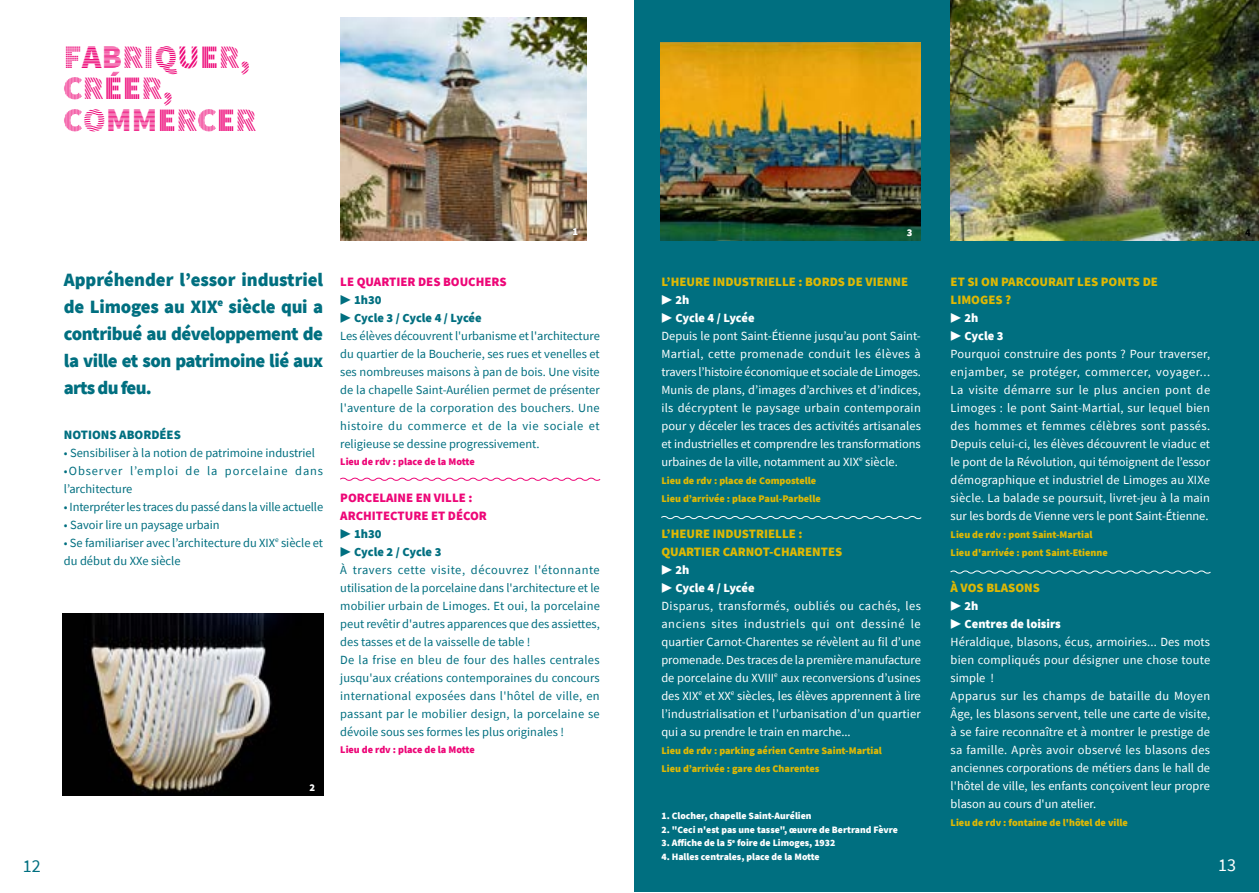
<style>
.page{position:relative;width:1259px;height:893px;background:#fff}
.page>*{position:absolute;margin:0;border:0;box-sizing:border-box;transform-origin:0 0}
.t1{font:33px/31.5px "Source Sans Pro DISPLAY";letter-spacing:.01em;color:#ed0677}
.t2{font:900 18.75px/27px "Source Sans Pro";color:#006f80;text-align:justify}
.t3{font:18px "Source Sans Pro";color:#006f80}
.t4{font:18px "Source Sans Pro";color:#fff}
.t5{font:900 12.75px/18px "Source Sans Pro";color:#dfb804}
.t6{font:900 12.75px/18px "Source Sans Pro";color:#ed0677}
.t7{font:900 12.75px "Source Sans Pro";color:#006f80}
.t8{font:12.45px/18px "Source Sans Pro";letter-spacing:.005em;color:#fff;text-align:justify}
.t9{font:12.45px/18px "Source Sans Pro";color:#006f80}
.t10{font:900 12.45px/18px "Source Sans Pro";letter-spacing:-.01em;color:#fff}
.t11{font:12.45px/18px "Source Sans Pro";letter-spacing:.07em;color:#006f80}
.t12{font:900 12.45px/18px "Source Sans Pro";letter-spacing:-.01em;color:#006f80}
.t13{font:900 10.5px "Source Sans Pro";color:#fff}
.t14{font:900 10.5px "Source Sans Pro";color:#000}
.t15{font:900 10.2px/18px "Source Sans Pro";color:#dfb804}
.t16{font:900 10.2px "Source Sans Pro";color:#ed0677}
.t17{font:900 9.75px "Source Sans Pro";color:#fff}
</style>
<div class="page">
<div style="left:634px;top:0;width:625px;height:891px;background:#006f80"></div>
<img style="left:660px;top:43px;width:261px;height:198px">
<img style="left:950px;top:0;width:309px;height:241px">
<svg style="left:950px;top:570px;width:261px;height:4px"></svg>
<img style="left:340px;top:17px;width:247px;height:223px">
<img style="left:62px;top:613px;width:261px;height:182px">
<svg style="left:340px;top:477px;width:261px;height:4px"></svg>
<svg style="left:661px;top:516px;width:261px;height:4px"></svg>
<h1 class="t1" style="left:64px;top:42px;width:194px">FABRIQUER,<br>CRÉER,<br>COMMERCER</h1>
<p class="t13" style="left:572px;top:224px;width:7px">1</p>
<p class="t13" style="left:907px;top:225px;width:7px">3</p>
<p class="t14" style="left:1245px;top:225px;width:7px">4</p>
<h2 class="t2" style="left:64px;top:265px;width:261px">Appréhender l’essor industriel de Limoges au XIX<sup>e</sup> siècle qui a contribué au développement de la ville et son patrimoine lié aux arts du feu.</h2>
<p class="t7" style="left:64px;top:425px;width:119px">Notions abordées</p>
<p class="t9" style="left:64px;top:443px;width:253px">• Sensibiliser à la notion de patrimoine industriel</p>
<p class="t11" style="left:64px;top:461px;width:261px">•Observer l’emploi de la porcelaine dans l’architecture</p>
<p class="t9" style="left:64px;top:497px;width:261px">• Interpréter les traces du passé dans la ville actuelle</p>
<p class="t9" style="left:64px;top:515px;width:157px">• Savoir lire un paysage urbain</p>
<p class="t9" style="left:64px;top:533px;width:261px">• Se familiariser avec l’architecture du XIX<sup>e</sup> siècle et du début du XXe siècle</p>
<p class="t5" style="left:661px;top:272px;width:248px">l’heure industrielle : bords de vienne</p>
<p class="t10" style="left:661px;top:290px;width:95px">▶ 2h<br>▶ Cycle 4 / Lycée</p>
<p class="t8" style="left:661px;top:326px;width:261px">Depuis le pont Saint-Étienne jusqu’au pont Saint-Martial, cette promenade conduit les élèves à travers l’histoire économique et sociale de Limoges.<br>Munis de plans, d’images d’archives et d’indices, ils décryptent le paysage urbain contemporain pour y déceler les traces des activités artisanales et industrielles et comprendre les transformations urbaines de la ville, notamment au XIX<sup>e</sup> siècle.</p>
<p class="t15" style="left:661px;top:471px;width:161px">Lieu de rdv : place de Compostelle<br>Lieu d’arrivée : place Paul-Parbelle</p>
<p class="t5" style="left:661px;top:524px;width:182px">l’heure industrielle : quartier carnot-charentes</p>
<p class="t10" style="left:661px;top:560px;width:95px">▶ 2h<br>▶ Cycle 4 / Lycée</p>
<p class="t8" style="left:661px;top:596px;width:261px">Disparus, transformés, oubliés ou cachés, les anciens sites industriels qui ont dessiné le quartier Carnot-Charentes se révèlent au fil d’une promenade. Des traces de la première manufacture de porcelaine du XVIII<sup>e</sup> aux reconversions d’usines des XIX<sup>e</sup> et XX<sup>e</sup> siècles, les élèves apprennent à lire l’industrialisation et l’urbanisation d’un quartier qui a su prendre le train en marche...</p>
<p class="t15" style="left:661px;top:741px;width:222px">Lieu de rdv : parking aérien Centre Saint-Martial<br>Lieu d’arrivée : gare des Charentes</p>
<p class="t6" style="left:340px;top:272px;width:168px">le quartier des bouchers</p>
<p class="t12" style="left:340px;top:290px;width:143px">▶ 1h30<br>▶ Cycle 3 / Cycle 4 / Lycée</p>
<p class="t9" style="left:340px;top:326px;width:261px;text-align:justify">Les élèves découvrent l'urbanisme et l'architecture du quartier de la Boucherie, ses rues et venelles et ses nombreuses maisons à pan de bois. Une visite de la chapelle Saint-Aurélien permet de présenter l'aventure de la corporation des bouchers. Une histoire du commerce et de la vie sociale et religieuse se dessine progressivement.</p>
<p class="t16" style="left:340px;top:455px;width:136px">Lieu de rdv : place de la Motte</p>
<p class="t6" style="left:340px;top:488px;width:148px">porcelaine en ville : architecture et décor</p>
<p class="t12" style="left:340px;top:524px;width:103px">▶ 1h30<br>▶ Cycle 2 / Cycle 3</p>
<p class="t9" style="left:340px;top:560px;width:261px">À travers cette visite, découvrez l'étonnante utilisation de la porcelaine dans l'architecture et le mobilier urbain de Limoges. Et oui, la porcelaine peut revêtir d'autres apparences que des assiettes, des tasses et de la vaisselle de table !<br>De la frise en bleu de four des halles centrales jusqu'aux créations contemporaines du concours international exposées dans l'hôtel de ville, en passant par le mobilier design, la porcelaine se dévoile sous ses formes les plus originales !</p>
<p class="t16" style="left:340px;top:743px;width:136px">Lieu de rdv : place de la Motte</p>
<p class="t5" style="left:950px;top:272px;width:209px">et si on parcourait les ponts de limoges ?</p>
<p class="t10" style="left:950px;top:308px;width:54px">▶ 2h<br>▶ Cycle 3</p>
<p class="t8" style="left:950px;top:344px;width:261px">Pourquoi construire des ponts ? Pour traverser, enjamber, se protéger, commercer, voyager...<br>La visite démarre sur le plus ancien pont de Limoges : le pont Saint-Martial, sur lequel bien des hommes et femmes célèbres sont passés.<br>Depuis celui-ci, les élèves découvrent le viaduc et le pont de la Révolution, qui témoignent de l’essor démographique et industriel de Limoges au XIXe siècle. La balade se poursuit, livret-jeu à la main sur les bords de Vienne vers le pont Saint-Étienne.</p>
<p class="t15" style="left:950px;top:525px;width:159px">Lieu de rdv : pont Saint-Martial<br>Lieu d'arrivée : pont Saint-Etienne</p>
<p class="t5" style="left:950px;top:578px;width:19px">À VOS</p>
<p class="t5" style="left:986px;top:578px;width:9px">BLASONS</p>
<p class="t10" style="left:950px;top:596px;width:112px">▶ 2h<br>▶ Centres de loisirs</p>
<p class="t8" style="left:950px;top:632px;width:261px;text-align:left">Héraldique, blasons, écus, armoiries... Des mots bien compliqués pour désigner une chose toute simple !<br>Apparus sur les champs de bataille du Moyen Âge, les blasons servent, telle une carte de visite, à se faire reconnaître et à montrer le prestige de sa famille. Après avoir observé les blasons des anciennes corporations de métiers dans le hall de l'hôtel de ville, les enfants conçoivent leur propre blason au cours d'un atelier.</p>
<p class="t15" style="left:950px;top:813px;width:179px">Lieu de rdv : fontaine de l'hôtel de ville</p>
<p class="t13" style="left:309px;top:780px;width:7px">2</p>
<p class="t17" style="left:661px;top:809px;width:152px">1. Clocher, chapelle Saint-Aurélien</p>
<p class="t17" style="left:661px;top:823px;width:238px">2. "Ceci n'est pas une tasse", œuvre de Bertrand Fèvre</p>
<p class="t17" style="left:661px;top:836px;width:175px">3. Affiche de la 5<sup>e</sup> foire de Limoges, 1932</p>
<p class="t17" style="left:661px;top:850px;width:160px">4. Halles centrales, place de la Motte</p>
<h3 class="t3" style="left:23px;top:854px;width:19px">12</h3>
<h3 class="t4" style="left:1218px;top:853px;width:19px">13</h3>
</div>
